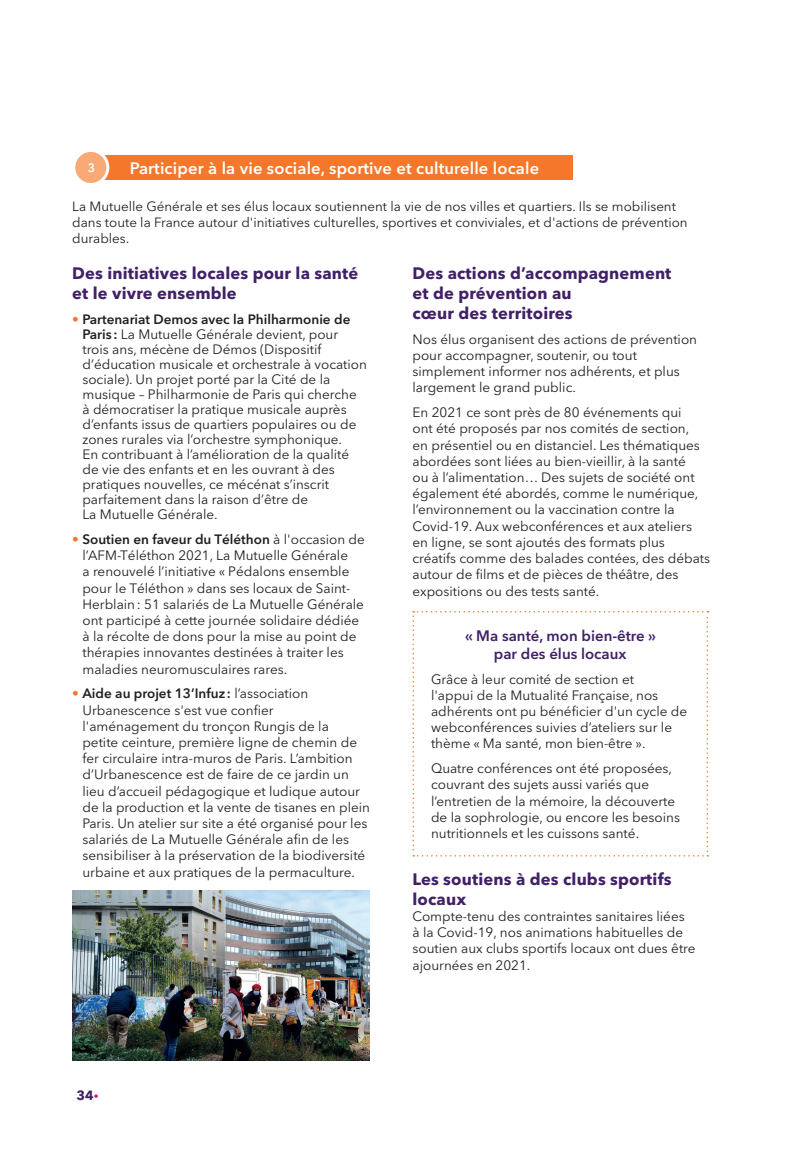
<style>
.page{position:relative;width:808px;height:1149px;background:#fff}
.page>*{position:absolute;margin:0;border:0;box-sizing:border-box;transform-origin:0 0}
.Sous_titre_4{font:700 16.5px/19.8px "Avenir Next LT Pro";letter-spacing:.01em;color:#412067}
.Sous_titre_3{font:600 16.5px "Avenir Next LT Pro";letter-spacing:.01em;color:#fff}
.Texte_Courant{font:700 16.5px/19.8px "Avenir Next LT Pro";letter-spacing:.01em;color:#412067}
.Titre_encadré{font:600 15px/18px "Avenir Next LT Pro";color:#412067;text-align:center}
.Texte_Courant-2{font:13.5px/16.2px "Avenir Next LT Pro";color:#231f20}
.Texte_Courant-3{font:13.35px/16px "Avenir Next LT Pro";color:#231f20}
.t1{font:700 13.35px "Avenir Next LT Pro";color:#412067}
.t2{font:600 12px "Avenir Next LT Pro";color:#fff}
.s1{color:#f4772c}
.s2{font-weight:600}
.s3{font-weight:800;color:#d01873}
</style>
<div class="page">
<div style="left:100px;top:155px;width:472px;height:25px;background:#f4772c"></div>
<div style="left:74px;top:150px;width:34px;height:34px;background:#f9a975;border-radius:50%"></div>
<div style="left:72px;top:149px;width:37px;height:37px;border:3px solid #fff;border-radius:50%"></div>
<svg style="left:412px;top:611px;width:296px;height:245px"></svg>
<img style="left:72px;top:890px;width:298px;height:170px">
<p class="t2" style="left:88px;top:160px;width:9px">3</p>
<p class="Sous_titre_3" style="left:130px;top:158px;width:411px">Participer à la vie sociale, sportive et culturelle locale</p>
<p class="Texte_Courant-3" style="left:72px;top:198px;width:617px">La Mutuelle Générale et ses élus locaux soutiennent la vie de nos villes et quartiers. Ils se mobilisent dans toute la France autour d'initiatives culturelles, sportives et conviviales, et d'actions de prévention durables.</p>
<p class="Sous_titre_4" style="left:72px;top:263px;width:287px">Des initiatives locales pour la santé et le vivre ensemble</p>
<p class="Texte_Courant-2" style="left:82px;top:312px;width:286px;line-height:15px;text-indent:-10px"><span class="s1">•</span> <span class="s2">Partenariat Demos avec la Philharmonie de Paris :</span> La Mutuelle Générale devient, pour trois ans, mécène de Démos (Dispositif d’éducation musicale et orchestrale à vocation sociale). Un projet porté par la Cité de la musique – Philharmonie de Paris qui cherche à démocratiser la pratique musicale auprès d’enfants issus de quartiers populaires ou de zones rurales via l’orchestre symphonique.<br>En contribuant à l’amélioration de la qualité de vie des enfants et en les ouvrant à des pratiques nouvelles, ce mécénat s’inscrit parfaitement dans la raison d’être de<br>La Mutuelle Générale.</p>
<p class="Texte_Courant-2" style="left:82px;top:531px;width:284px;text-indent:-10px"><span class="s1">•</span> <span class="s2">Soutien en faveur du Téléthon</span> à l'occasion de l’AFM-Téléthon 2021, La Mutuelle Générale<br>a renouvelé l’initiative « Pédalons ensemble pour le Téléthon » dans ses locaux de Saint-Herblain: 51 salariés de La Mutuelle Générale ont participé à cette journée solidaire dédiée à la récolte de dons pour la mise au point de thérapies innovantes destinées à traiter les maladies neuromusculaires rares.</p>
<p class="Texte_Courant-2" style="left:82px;top:685px;width:289px;text-indent:-10px"><span class="s1">•</span> <span class="s2">Aide au projet 13’Infuz :</span> l’association Urbanescence s'est vue confier l'aménagement du tronçon Rungis de la<br>petite ceinture, première ligne de chemin de fer circulaire intra-muros de Paris. L’ambition d’Urbanescence est de faire de ce jardin un lieu d’accueil pédagogique et ludique autour de la production et la vente de tisanes en plein Paris. Un atelier sur site a été organisé pour les salariés de La Mutuelle Générale afin de les sensibiliser à la préservation de la biodiversité urbaine et aux pratiques de la permaculture.</p>
<p class="Sous_titre_4" style="left:412px;top:263px;width:260px">Des actions d’accompagnement et de prévention au<br>cœur des territoires</p>
<p class="Texte_Courant-2" style="left:412px;top:331px;width:286px">Nos élus organisent des actions de prévention pour accompagner, soutenir, ou tout simplement informer nos adhérents, et plus largement le grand public.</p>
<p class="Texte_Courant-2" style="left:412px;top:404px;width:299px">En 2021 ce sont près de 80 événements qui<br>ont été proposés par nos comités de section,<br>en présentiel ou en distanciel. Les thématiques abordées sont liées au bien-vieillir, à la santé<br>ou à l’alimentation… Des sujets de société ont également été abordés, comme le numérique, l’environnement ou la vaccination contre la Covid-19. Aux webconférences et aux ateliers en ligne, se sont ajoutés des formats plus créatifs comme des balades contées, des débats autour de films et de pièces de théâtre, des expositions ou des tests santé.</p>
<p class="Titre_encadré" style="left:465px;top:626px;width:192px">« Ma santé, mon bien-être » par des élus locaux</p>
<p class="Texte_Courant-2" style="left:431px;top:670px;width:258px">Grâce à leur comité de section et<br>l'appui de la Mutualité Française, nos adhérents ont pu bénéficier d'un cycle de webconférences suivies d’ateliers sur le thème « Ma santé, mon bien-être ».</p>
<p class="Texte_Courant-2" style="left:431px;top:760px;width:251px">Quatre conférences ont été proposées, couvrant des sujets aussi variés que l’entretien de la mémoire, la découverte de la sophrologie, ou encore les besoins nutritionnels et les cuissons santé.</p>
<p class="Texte_Courant" style="left:412px;top:868px;width:261px">Les soutiens à des clubs sportifs locaux</p>
<p class="Texte_Courant-2" style="left:412px;top:907px;width:285px">Compte-tenu des contraintes sanitaires liées<br>à la Covid-19, nos animations habituelles de soutien aux clubs sportifs locaux ont dues être ajournées en 2021.</p>
<p class="t1" style="left:77px;top:1086px;width:24px">34<span class="s3">·</span></p>
</div>
